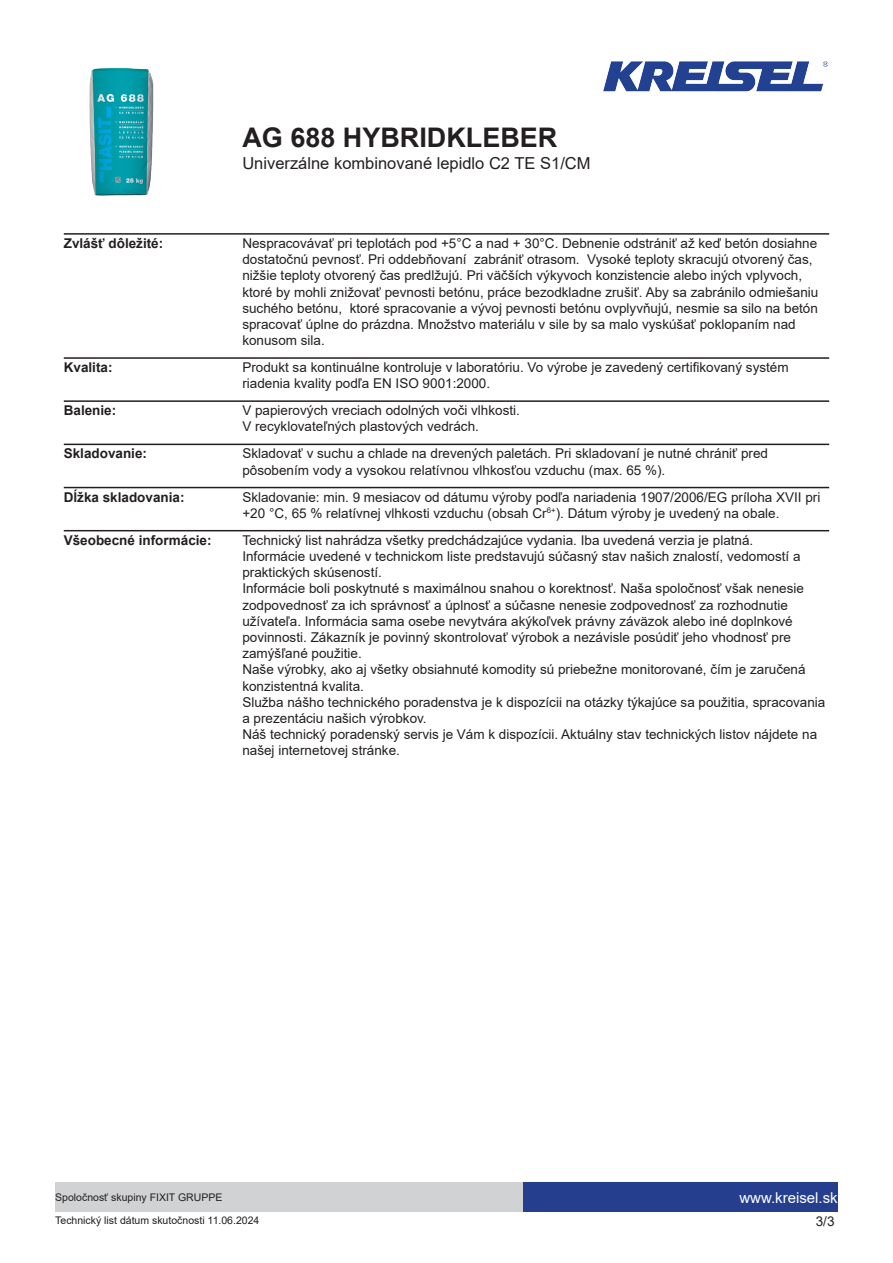
<style>
.page{position:relative;width:893px;height:1263px;background:#fff}
.page>*{position:absolute;margin:0;border:0;box-sizing:border-box;transform-origin:0 0}
.t1{font:700 27px "Arial";color:#231f20}
.t2{font:16.5px "Arial";color:#231f20}
.t3{font:15px "Arial";color:#fff}
.t4{font:13.5px/16.2px "Arial";color:#231f20}
.t5{font:700 13.5px "Arial";color:#231f20}
.t6{font:10.5px "Arial";color:#231f20}
</style>
<div class="page">
<img style="left:89px;top:68px;width:65px;height:128px">
<img style="left:603px;top:61px;width:226px;height:31px">
<div style="left:523px;top:1182px;width:315px;height:30px;background:#253f8e"></div>
<div style="left:55px;top:1182px;width:468px;height:30px;background:#d1d2d4"></div>
<hr style="left:64px;top:233px;width:765px;height:2px;background:#231f20">
<hr style="left:64px;top:357px;width:765px;height:2px;background:#231f20">
<hr style="left:64px;top:400px;width:765px;height:2px;background:#231f20">
<hr style="left:64px;top:444px;width:765px;height:1px;background:#231f20">
<hr style="left:64px;top:487px;width:765px;height:1px;background:#231f20">
<hr style="left:64px;top:530px;width:765px;height:1px;background:#231f20">
<h1 class="t1" style="left:242px;top:119px;width:317px">AG 688 HYBRIDKLEBER</h1>
<p class="t2" style="left:242px;top:152px;width:350px">Univerzálne kombinované lepidlo C2 TE S1/CM</p>
<p class="t5" style="left:64px;top:234px;width:101px">Zvlášť dôležité:</p>
<p class="t4" style="left:242px;top:235px;width:577px">Nespracovávať pri teplotách pod +5°C a nad + 30°C. Debnenie odstrániť až keď betón dosiahne dostatočnú pevnosť. Pri oddebňovaní zabrániť otrasom. Vysoké teploty skracujú otvorený čas, nižšie teploty otvorený čas predlžujú. Pri väčších výkyvoch konzistencie alebo iných vplyvoch, ktoré by mohli znižovať pevnosti betónu, práce bezodkladne zrušiť. Aby sa zabránilo odmiešaniu suchého betónu, ktoré spracovanie a vývoj pevnosti betónu ovplyvňujú, nesmie sa silo na betón spracovať úplne do prázdna. Množstvo materiálu v sile by sa malo vyskúšať poklopaním nad konusom sila.</p>
<p class="t5" style="left:64px;top:358px;width:50px">Kvalita:</p>
<p class="t4" style="left:242px;top:359px;width:548px">Produkt sa kontinuálne kontroluje v laboratóriu. Vo výrobe je zavedený certifikovaný systém riadenia kvality podľa EN ISO 9001:2000.</p>
<p class="t5" style="left:64px;top:401px;width:54px">Balenie:</p>
<p class="t4" style="left:242px;top:402px;width:279px">V papierových vreciach odolných voči vlhkosti.<br>V recyklovateľných plastových vedrách.</p>
<p class="t5" style="left:64px;top:444px;width:85px">Skladovanie:</p>
<p class="t4" style="left:242px;top:445px;width:527px">Skladovať v suchu a chlade na drevených paletách. Pri skladovaní je nutné chrániť pred pôsobením vody a vysokou relatívnou vlhkosťou vzduchu (max. 65 %).</p>
<p class="t5" style="left:64px;top:487px;width:122px">Dĺžka skladovania:</p>
<p class="t4" style="left:242px;top:489px;width:579px">Skladovanie: min. 9 mesiacov od dátumu výroby podľa nariadenia 1907/2006/EG príloha XVII pri +20 °C, 65 % relatívnej vlhkosti vzduchu (obsah Cr<sup>6+</sup>). Dátum výroby je uvedený na obale.</p>
<p class="t5" style="left:64px;top:530px;width:149px">Všeobecné informácie:</p>
<p class="t4" style="left:242px;top:532px;width:585px">Technický list nahrádza všetky predchádzajúce vydania. Iba uvedená verzia je platná.<br>Informácie uvedené v technickom liste predstavujú súčasný stav našich znalostí, vedomostí a praktických skúseností.<br>Informácie boli poskytnuté s maximálnou snahou o korektnosť. Naša spoločnosť však nenesie zodpovednosť za ich správnosť a úplnosť a súčasne nenesie zodpovednosť za rozhodnutie užívateľa. Informácia sama osebe nevytvára akýkoľvek právny záväzok alebo iné doplnkové povinnosti. Zákazník je povinný skontrolovať výrobok a nezávisle posúdiť jeho vhodnosť pre zamýšľané použitie.<br>Naše výrobky, ako aj všetky obsiahnuté komodity sú priebežne monitorované, čím je zaručená konzistentná kvalita.<br>Služba nášho technického poradenstva je k dispozícii na otázky týkajúce sa použitia, spracovania a prezentáciu našich výrobkov.<br>Náš technický poradenský servis je Vám k dispozícii. Aktuálny stav technických listov nájdete na našej internetovej stránke.</p>
<p class="t6" style="left:55px;top:1190px;width:169px">Spoločnosť skupiny FIXIT GRUPPE</p>
<p class="t3" style="left:739px;top:1187px;width:100px">www.kreisel.sk</p>
<p class="t6" style="left:55px;top:1213px;width:206px">Technický list dátum skutočnosti 11.06.2024</p>
<p class="t4" style="left:816px;top:1213px;width:20px">3/3</p>
</div>
